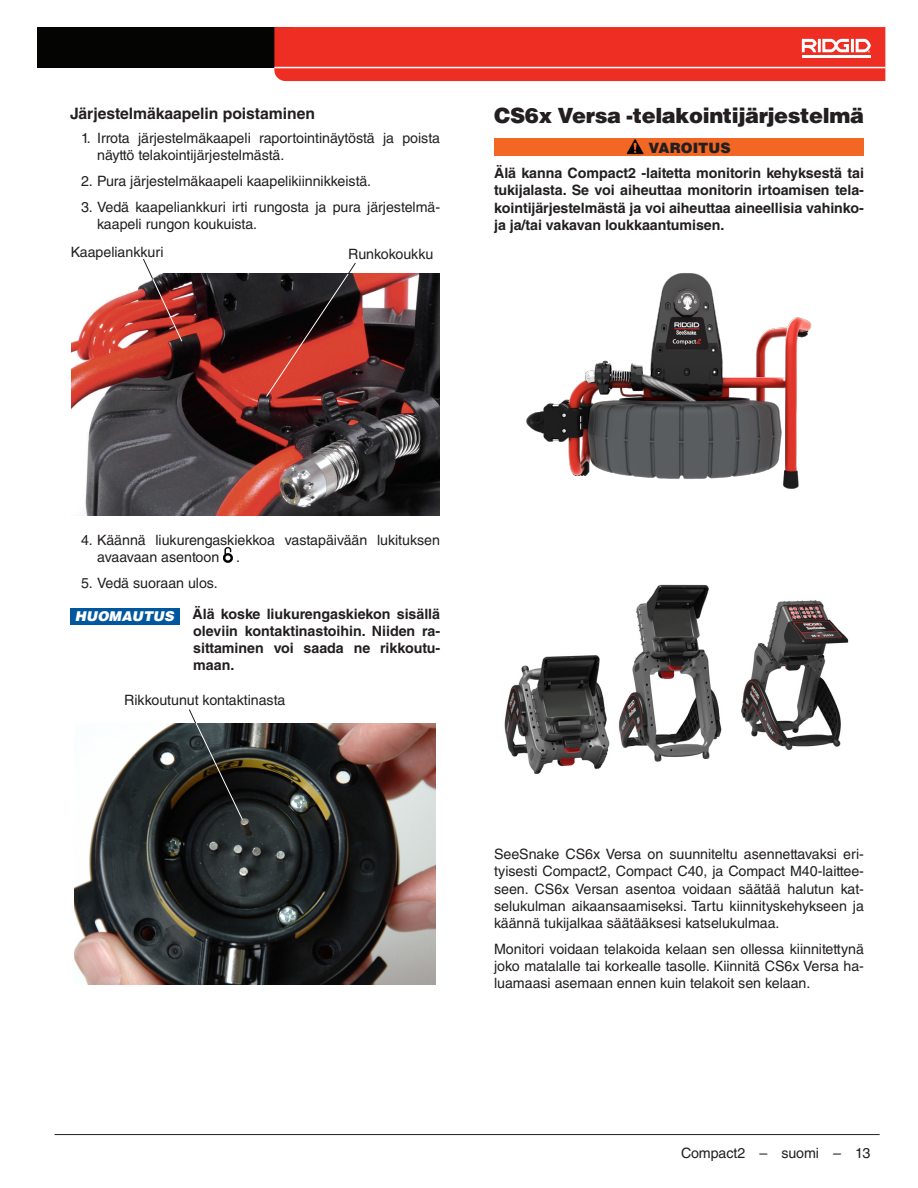
<style>
.page{position:relative;width:918px;height:1188px;background:#fff}
.page>*{position:absolute;margin:0;border:0;box-sizing:border-box;transform-origin:0 0}
.Head_1___h1{font:900 21px "Helvetica LT Std";letter-spacing:-.02em;color:#231f20}
.Head_3___h3{font:700 15.75px "Helvetica LT Std";letter-spacing:-.005em;color:#231f20}
.Basic_Normal___bn{font:14.25px/17.1px "Helvetica LT Std";letter-spacing:-.005em;color:#231f20}
.Basic_Bold____bb{font:700 14.25px/17.1px "Helvetica LT Std";letter-spacing:-.005em;color:#231f20;text-align:justify}
.Basic_Normal_Left{font:14.25px "Helvetica LT Std";letter-spacing:-.005em;color:#231f20}
.Basic_Normal_Right{font:14.25px "Helvetica LT Std";letter-spacing:-.005em;color:#231f20}
.Safety_Bar_Symbol{font:900 14.25px "Helvetica LT Std";color:#231f20}
.Notice_White{font:italic 900 13.5px "Helvetica LT Std";color:#fff}
</style>
<div class="page">
<hr style="left:55px;top:1134px;width:825px;height:1px;background:#231f20">
<div style="left:38px;top:27px;width:255px;height:41px;background:#040503"></div>
<svg style="left:274px;top:27px;width:611px;height:54px;background:#ee372c"></svg>
<hr style="left:802px;top:55px;width:69px;height:3px;background:#fff">
<img style="left:72px;top:273px;width:368px;height:242px">
<svg style="left:142px;top:259px;width:41px;height:83px"></svg>
<svg style="left:265px;top:262px;width:91px;height:136px;background:#6e3834"></svg>
<img style="left:223px;top:547px;width:9px;height:15px">
<div style="left:70px;top:608px;width:110px;height:17px;background:#00579d"></div>
<img style="left:75px;top:723px;width:361px;height:262px">
<svg style="left:188px;top:709px;width:55px;height:112px;background:#414341"></svg>
<div style="left:494px;top:138px;width:370px;height:18px;background:#f26724"></div>
<img style="left:627px;top:139px;width:17px;height:15px">
<img style="left:526px;top:273px;width:286px;height:216px">
<img style="left:504px;top:584px;width:345px;height:190px">
<p class="Head_3___h3" style="left:70px;top:104px;width:246px">Järjestelmäkaapelin poistaminen</p>
<p class="Basic_Normal___bn" style="left:97px;top:130px;width:344px;text-indent:-16px">1. Irrota järjestelmäkaapeli raportointinäytöstä ja poista näyttö telakointijärjestelmästä.</p>
<p class="Basic_Normal___bn" style="left:81px;top:172px;width:292px">2. Pura järjestelmäkaapeli kaapelikiinnikkeistä.</p>
<p class="Basic_Normal___bn" style="left:97px;top:198px;width:344px;text-indent:-16px">3. Vedä kaapeliankkuri irti rungosta ja pura järjestelmä&shy;kaapeli rungon koukuista.</p>
<p class="Basic_Normal_Left" style="left:71px;top:244px;width:94px">Kaapeliankkuri</p>
<p class="Basic_Normal_Right" style="left:348px;top:246px;width:87px">Runkokoukku</p>
<p class="Head_1___h1" style="left:494px;top:102px;width:371px">CS6x Versa -telakointijärjestelmä</p>
<p class="Safety_Bar_Symbol" style="left:649px;top:139px;width:84px">VAROITUS</p>
<p class="Basic_Bold____bb" style="left:494px;top:165px;width:371px">Älä kanna Compact2 -laitetta monitorin kehyksestä tai tukijalasta. Se voi aiheuttaa monitorin irtoamisen tela&shy;kointijärjestelmästä ja voi aiheuttaa aineellisia vahinko&shy;ja ja/tai vakavan loukkaantumisen.</p>
<p class="Basic_Normal___bn" style="left:97px;top:531px;width:344px;line-height:17.7px;text-indent:-16px">4. Käännä liukurengaskiekkoa vastapäivään lukituksen avaavaan asentoon .</p>
<p class="Basic_Normal___bn" style="left:81px;top:574px;width:138px">5. Vedä suoraan ulos.</p>
<p class="Notice_White" style="left:75px;top:607px;width:100px">HUOMAUTUS</p>
<p class="Basic_Bold____bb" style="left:193px;top:605px;width:249px">Älä koske liukurengaskiekon sisällä oleviin kontaktinastoihin. Niiden ra&shy;sittaminen voi saada ne rikkoutu&shy;maan.</p>
<p class="Basic_Normal_Left" style="left:124px;top:692px;width:163px">Rikkoutunut kontaktinasta</p>
<p class="Basic_Normal___bn" style="left:494px;top:846px;width:371px;text-align:justify">SeeSnake CS6x Versa on suunniteltu asennettavaksi eri&shy;tyisesti Compact2, Compact C40, ja Compact M40-laittee&shy;seen. CS6x Versan asentoa voidaan säätää halutun kat&shy;selukulman aikaansaamiseksi. Tartu kiinnityskehykseen ja käännä tukijalkaa säätääksesi katselukulmaa.</p>
<p class="Basic_Normal___bn" style="left:494px;top:940px;width:371px;text-align:justify">Monitori voidaan telakoida kelaan sen ollessa kiinnitettynä joko matalalle tai korkealle tasolle. Kiinnitä CS6x Versa ha&shy;luamaasi asemaan ennen kuin telakoit sen kelaan.</p>
<p class="Basic_Normal___bn" style="left:681px;top:1144px;width:191px">Compact2 – suomi – 13</p>
</div>
